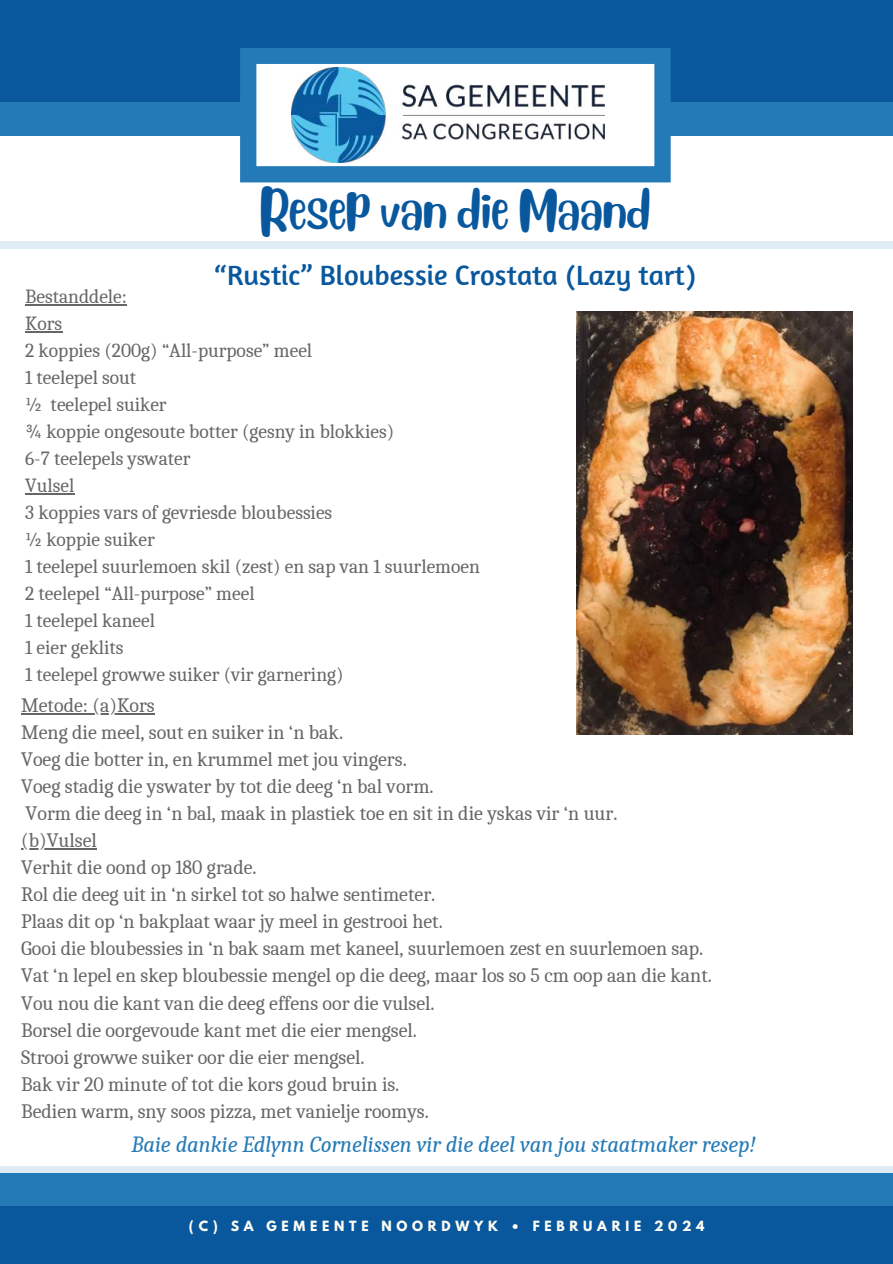
<style>
.page{position:relative;width:893px;height:1264px;background:#fff}
.page>*{position:absolute;margin:0;border:0;box-sizing:border-box;transform-origin:0 0}
.t1{font:39px "Blueberry";color:#09589e}
.t2{font:28.5px "Amaranth";color:#09589e}
.t3{font:italic 22.5px "Caladea";color:#247ab6}
.t4{font:19.95px/27px "Caladea";color:#666}
.t5{font:19.5px/27px "Caladea";color:#666}
.t6{font:700 12.45px "League Spartan";letter-spacing:.38em;color:#fffef5}
</style>
<div class="page">
<div style="left:0;top:0;width:892px;height:1263px;background:#09589e"></div>
<div style="left:0;top:115px;width:892px;height:1077px;background:#fff"></div>
<div style="left:0;top:1172px;width:892px;height:32px;background:#247ab6"></div>
<div style="left:0;top:102px;width:892px;height:33px;background:#247ab6"></div>
<svg style="left:240px;top:48px;width:430px;height:134px;fill:#247ab6"></svg>
<img style="left:291px;top:68px;width:313px;height:94px">
<div style="left:0;top:242px;width:892px;height:6px;background:#e0ecf4"></div>
<div style="left:0;top:1166px;width:892px;height:7px;background:#e0ecf4"></div>
<img style="left:577px;top:311px;width:275px;height:423px">
<hr style="left:25px;top:304px;width:102px;height:1px;background:#666">
<hr style="left:25px;top:331px;width:37px;height:1px;background:#666">
<hr style="left:25px;top:493px;width:49px;height:1px;background:#666">
<hr style="left:21px;top:713px;width:134px;height:1px;background:#666">
<hr style="left:21px;top:848px;width:76px;height:1px;background:#666">
<h1 class="t1" style="left:260px;top:181px;width:392px">Resep van die Maand</h1>
<h2 class="t2" style="left:215px;top:257px;width:482px">“Rustic” Bloubessie Crostata (Lazy tart)</h2>
<p class="t5" style="left:25px;top:283px;width:456px">Bestanddele:<br>Kors<br>2 koppies (200g) “All-purpose” meel<br>1 teelepel sout<br>½ teelepel suiker<br>¾ koppie ongesoute botter (gesny in blokkies)<br>6-7 teelepels yswater<br>Vulsel<br>3 koppies vars of gevriesde bloubessies<br>½ koppie suiker<br>1 teelepel suurlemoen skil (zest) en sap van 1 suurlemoen<br>2 teelepel “All-purpose” meel<br>1 teelepel kaneel<br>1 eier geklits<br>1 teelepel growwe suiker (vir garnering)</p>
<p class="t4" style="left:21px;top:692px;width:692px">Metode: (a)Kors<br>Meng die meel, sout en suiker in ‘n bak.<br>Voeg die botter in, en krummel met jou vingers.<br>Voeg stadig die yswater by tot die deeg ‘n bal vorm.<br>Vorm die deeg in ‘n bal, maak in plastiek toe en sit in die yskas vir ‘n uur.<br>(b)Vulsel<br>Verhit die oond op 180 grade.<br>Rol die deeg uit in ‘n sirkel tot so halwe sentimeter.<br>Plaas dit op ‘n bakplaat waar jy meel in gestrooi het.<br>Gooi die bloubessies in ‘n bak saam met kaneel, suurlemoen zest en suurlemoen sap.<br>Vat ‘n lepel en skep bloubessie mengel op die deeg, maar los so 5 cm oop aan die kant.<br>Vou nou die kant van die deeg effens oor die vulsel.<br>Borsel die oorgevoude kant met die eier mengsel.<br>Strooi growwe suiker oor die eier mengsel.<br>Bak vir 20 minute of tot die kors goud bruin is.<br>Bedien warm, sny soos pizza, met vanielje roomys.</p>
<p class="t3" style="left:131px;top:1131px;width:626px">Baie dankie Edlynn Cornelissen vir die deel van jou staatmaker resep!</p>
<p class="t6" style="left:189px;top:1220px;width:517px">(C) SA GEMEENTE NOORDWYK • FEBRUARIE 2024</p>
</div>
